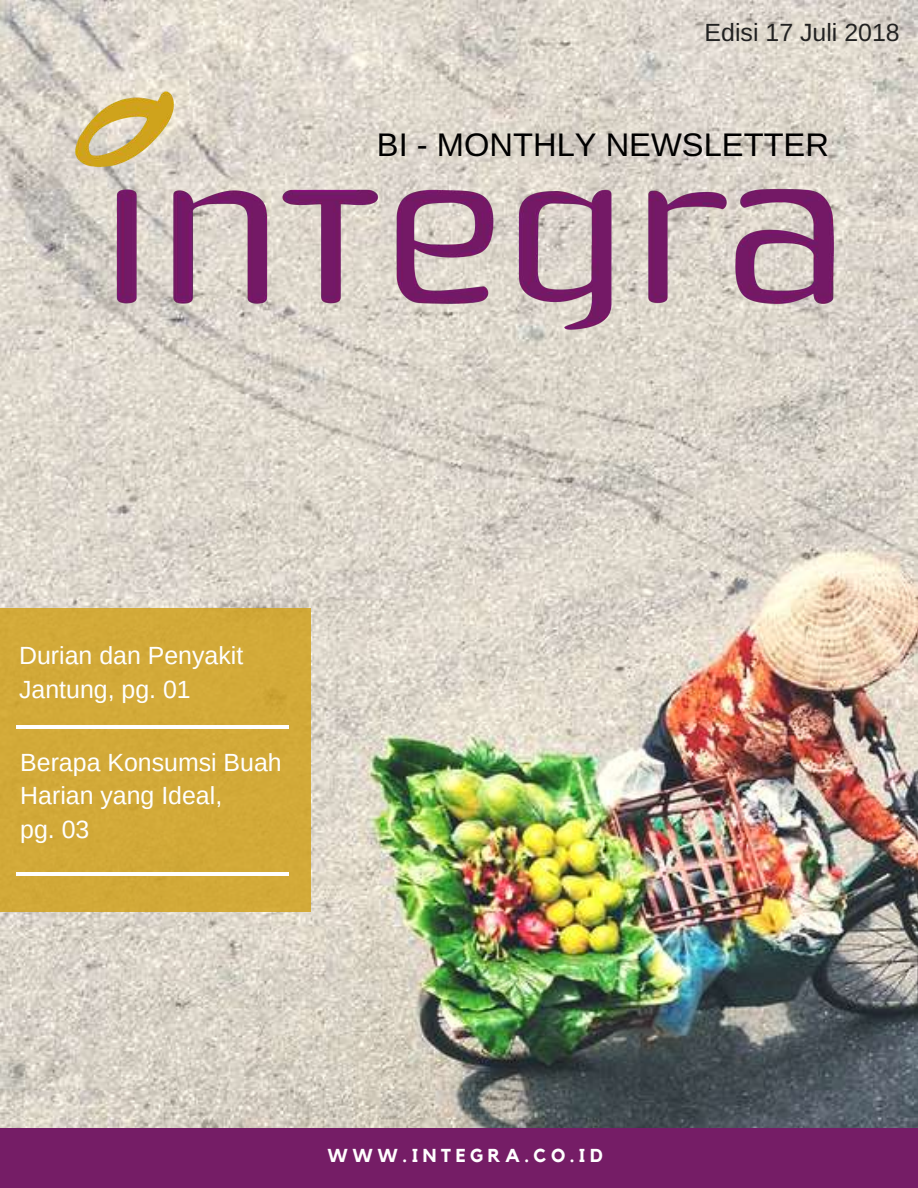
<style>
.page{position:relative;width:918px;height:1188px;background:#fff}
.page>*{position:absolute;margin:0;border:0;box-sizing:border-box;transform-origin:0 0}
.t1{font:32.7px "Arimo";color:#000}
.t2{font:24.9px/33.8px "Arimo";color:#fff}
.t3{font:24.9px "Arimo";color:#222}
.t4{font:700 18.75px "Kollektif";letter-spacing:.24em;color:#fff}
</style>
<div class="page">
<img style="left:0;top:0;width:918px;height:1128px">
<img style="left:69px;top:86px;width:779px;height:250px">
<div style="left:0;top:1128px;width:918px;height:60px;background:#751d66"></div>
<div style="left:0;top:609px;width:310px;height:303px;background:#d2a938"></div>
<hr style="left:17px;top:726px;width:272px;height:3px;background:#fff">
<hr style="left:17px;top:872px;width:272px;height:3px;background:#fff">
<p class="t3" style="left:705px;top:18px;width:197px">Edisi 17 Juli 2018</p>
<h1 class="t1" style="left:377px;top:127px;width:454px">BI - MONTHLY NEWSLETTER</h1>
<p class="t2" style="left:19px;top:638px;width:226px">Durian dan Penyakit<br>Jantung, pg. 01</p>
<p class="t2" style="left:20px;top:745px;width:263px">Berapa Konsumsi Buah<br>Harian yang Ideal,<br>pg. 03</p>
<p class="t4" style="left:328px;top:1147px;width:277px">WWW.INTEGRA.CO.ID</p>
</div>
